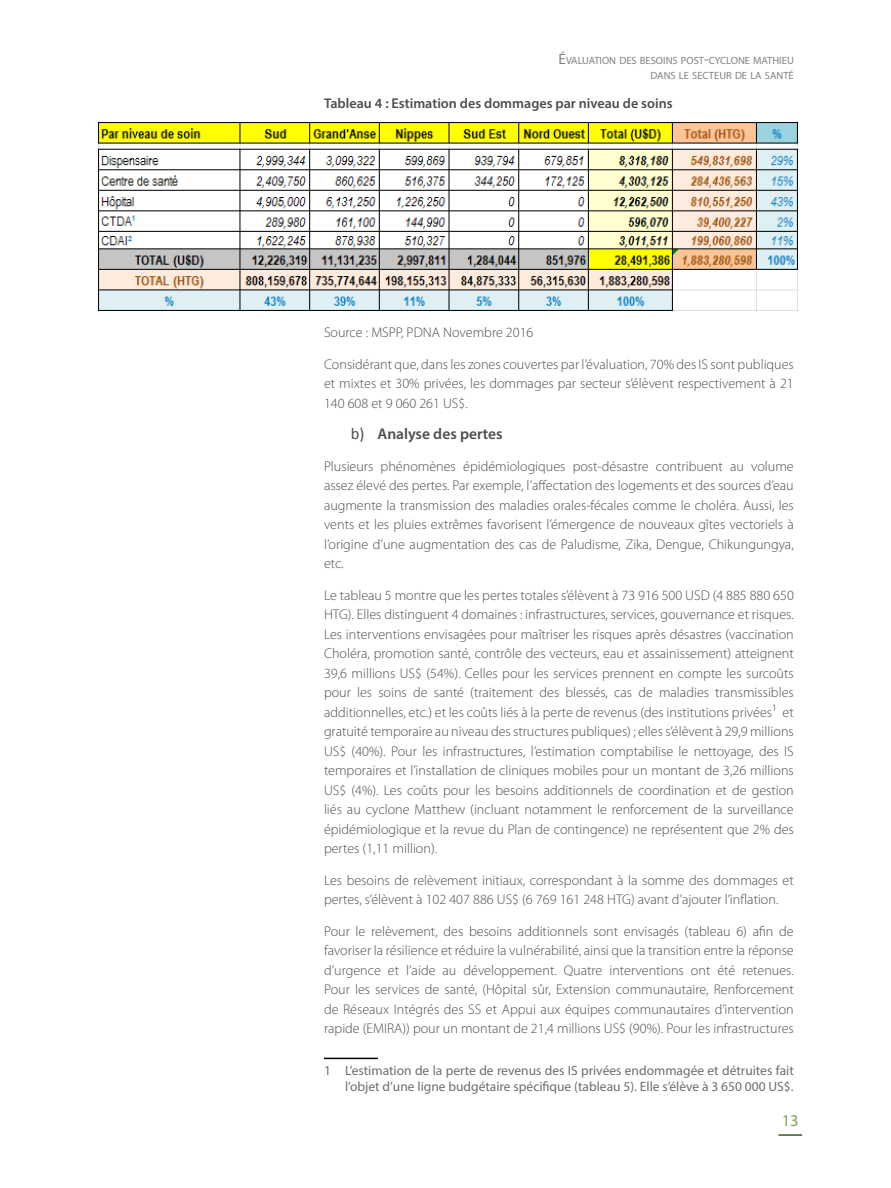
<style>
.page{position:relative;width:891px;height:1188px;background:#fff}
.page>*{position:absolute;margin:0;border:0;box-sizing:border-box;transform-origin:0 0}
.t1{font:16.5px "Myriad Pro";color:#7d9c58}
.t2{font:600 15.45px "Myriad Pro";color:#4d4d4f}
.t3{font:300 14.1px/19.5px "Myriad Pro";color:#4d4d4f;text-align:justify}
.t4{font:600 14.1px "Myriad Pro";color:#4d4d4f}
.t5{font:13.5px/16.2px "Myriad Pro";color:#6d6e71;text-align:right}
.t6{font:10.5px/15px "Myriad Pro";color:#808285;text-align:right}
.s1{font-size:15px}
.s2{font-family:"Calibri";font-weight:400;font-size:16.5px}
</style>
<div class="page">
<hr style="left:778px;top:1134px;width:24px;height:2px;background:#3b5829">
<hr style="left:324px;top:1058px;width:54px;height:1px;background:#000">
<img style="left:97px;top:122px;width:701px;height:190px">
<p class="t6" style="left:559px;top:53px;width:237px"><span class="s1">É</span>VALUATION DES BESOINS POST<span class="s1">-</span>CYCLONE MATHIEU<br>DANS LE SECTEUR DE LA SANTÉ</p>
<p class="t4" style="left:324px;top:95px;width:350px">Tableau 4 : Estimation des dommages par niveau de soins</p>
<p class="t3" style="left:324px;top:323px;width:211px">Source : MSPP, PDNA Novembre 2016</p>
<p class="t3" style="left:324px;top:354px;width:471px">Considérant que, dans les zones couvertes par l’évaluation, 70% des IS sont publiques et mixtes et 30% privées, les dommages par secteur s’élèvent respectivement à 21<br>140 608 et 9 060 261 US$.</p>
<p class="t2" style="left:351px;top:424px;width:154px"><span class="s2">b)</span> Analyse des pertes</p>
<p class="t3" style="left:324px;top:456px;width:471px">Plusieurs phénomènes épidémiologiques post-désastre contribuent au volume assez élevé des pertes. Par exemple, l’affectation des logements et des sources d’eau augmente la transmission des maladies orales-fécales comme le choléra. Aussi, les vents et les pluies extrêmes favorisent l’émergence de nouveaux gîtes vectoriels à l’origine d’une augmentation des cas de Paludisme, Zika, Dengue, Chikungungya, etc.</p>
<p class="t3" style="left:324px;top:585px;width:471px">Le tableau 5 montre que les pertes totales s’élèvent à 73 916 500 USD (4 885 880 650<br>HTG). Elles distinguent 4 domaines : infrastructures, services, gouvernance et risques.<br>Les interventions envisagées pour maîtriser les risques après désastres (vaccination Choléra, promotion santé, contrôle des vecteurs, eau et assainissement) atteignent 39,6 millions US$ (54%). Celles pour les services prennent en compte les surcoûts pour les soins de santé (traitement des blessés, cas de maladies transmissibles additionnelles, etc.) et les coûts liés à la perte de revenus (des institutions privées<sup>1</sup> et gratuité temporaire au niveau des structures publiques) ; elles s’élèvent à 29,9 millions US$ (40%). Pour les infrastructures, l’estimation comptabilise le nettoyage, des IS temporaires et l’installation de cliniques mobiles pour un montant de 3,26 millions US$ (4%). Les coûts pour les besoins additionnels de coordination et de gestion liés au cyclone Matthew (incluant notamment le renforcement de la surveillance épidémiologique et la revue du Plan de contingence) ne représentent que 2% des pertes (1,11 million).</p>
<p class="t3" style="left:324px;top:870px;width:471px">Les besoins de relèvement initiaux, correspondant à la somme des dommages et pertes, s’élèvent à 102 407 886 US$ (6 769 161 248 HTG) avant d’ajouter l’inflation.</p>
<p class="t3" style="left:324px;top:921px;width:471px">Pour le relèvement, des besoins additionnels sont envisagés (tableau 6) afin de favoriser la résilience et réduire la vulnérabilité, ainsi que la transition entre la réponse d’urgence et l’aide au développement. Quatre interventions ont été retenues.<br>Pour les services de santé, (Hôpital sûr, Extension communautaire, Renforcement de Réseaux Intégrés des SS et Appui aux équipes communautaires d’intervention rapide (EMIRA)) pour un montant de 21,4 millions US$ (90%). Pour les infrastructures</p>
<p class="t5" style="left:324px;top:1062px;width:471px">1 L’estimation de la perte de revenus des IS privées endommagée et détruites fait l’objet d’une ligne budgétaire spécifique (tableau 5). Elle s’élève à 3 650 000 US$.</p>
<p class="t1" style="left:782px;top:1110px;width:18px">13</p>
</div>
